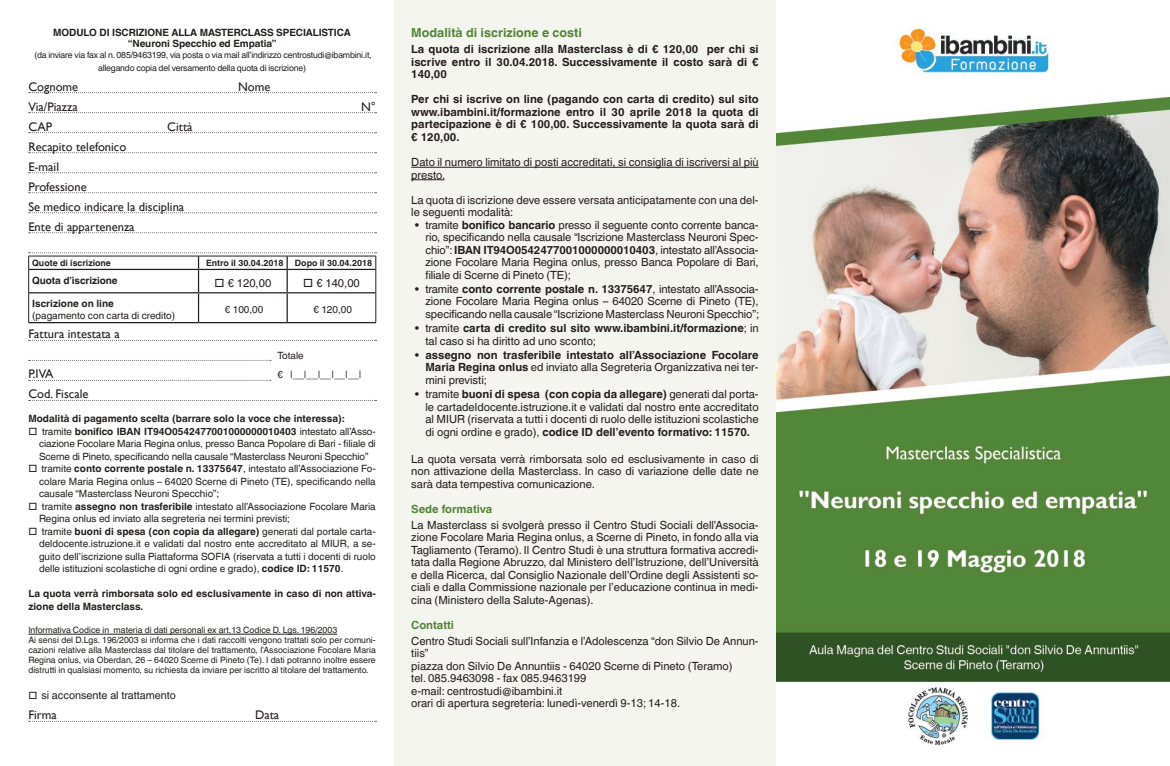
<style>
.page{position:relative;width:1170px;height:766px;background:#fff}
.page>*{position:absolute;margin:0;border:0;box-sizing:border-box;transform-origin:0 0}
.t1{font:12.5px/20px "Gill Sans";color:#241f1f}
.t2{font:700 12.5px "Helvetica World";color:#538337}
.t3{font:11.25px/12.5px "Helvetica World";color:#241f1f;text-align:justify}
.t4{font:700 11.25px/12.5px "Helvetica World";color:#241f1f;text-align:justify}
.t5{font:700 11.25px "Helvetica World";color:#538337}
.t6{font:10.88px "Helvetica World";color:#241f1f}
.t7{font:10px/18.8px "Helvetica World";color:#241f1f}
.t8{font:700 10px/11.2px "Helvetica World";color:#241f1f;text-align:center}
.t9{font:8.75px/10px "Helvetica World";color:#241f1f}
.t10{font:8.75px/12.5px "Helvetica World";letter-spacing:-.02em;color:#241f1f;text-align:center}
.t11{font:700 8.75px "Helvetica World";color:#241f1f}
.s1{font-weight:400}
.s2{font-weight:700}
</style>
<div class="page">
<div style="left:393px;top:0;width:383px;height:765px;background:#f5f5ef"></div>
<hr style="left:411px;top:167px;width:347px;height:1px;background:#241f1f">
<hr style="left:411px;top:179px;width:33px;height:1px;background:#241f1f">
<img style="left:776px;top:28px;width:393px;height:718px">
<svg style="left:29px;top:92px;width:347px;height:1px"></svg>
<svg style="left:29px;top:112px;width:347px;height:1px"></svg>
<svg style="left:29px;top:132px;width:347px;height:1px"></svg>
<svg style="left:29px;top:152px;width:347px;height:1px"></svg>
<svg style="left:29px;top:172px;width:347px;height:1px"></svg>
<svg style="left:29px;top:192px;width:347px;height:1px"></svg>
<svg style="left:29px;top:212px;width:347px;height:1px"></svg>
<svg style="left:29px;top:232px;width:347px;height:1px"></svg>
<svg style="left:29px;top:340px;width:347px;height:1px"></svg>
<svg style="left:29px;top:360px;width:242px;height:1px"></svg>
<svg style="left:29px;top:380px;width:242px;height:1px"></svg>
<svg style="left:29px;top:400px;width:347px;height:1px"></svg>
<hr style="left:28px;top:633px;width:309px;height:1px;background:#241f1f">
<svg style="left:29px;top:720px;width:347px;height:1px"></svg>
<hr style="left:28px;top:322px;width:170px;height:1px;background:#241f1f">
<hr style="left:198px;top:322px;width:89px;height:1px;background:#241f1f">
<hr style="left:287px;top:322px;width:89px;height:1px;background:#241f1f">
<svg style="left:28px;top:252px;width:348px;height:70px"></svg>
<p class="t8" style="left:53px;top:26px;width:299px">MODULO DI ISCRIZIONE ALLA MASTERCLASS SPECIALISTICA “Neuroni Specchio ed Empatia”</p>
<p class="t10" style="left:34px;top:49px;width:339px">(da inviare via fax al n. 085/9463199, via posta o via mail all’indirizzo centrostudi@ibambini.it, allegando copia del versamento della quota di iscrizione)</p>
<p class="t1" style="left:28px;top:76px;width:51px">Cognome</p>
<p class="t1" style="left:238px;top:76px;width:34px">Nome</p>
<p class="t1" style="left:28px;top:96px;width:51px">Via/Piazza</p>
<p class="t1" style="left:361px;top:96px;width:16px">N°</p>
<p class="t1" style="left:28px;top:116px;width:25px">CAP</p>
<p class="t1" style="left:167px;top:116px;width:27px">Città</p>
<p class="t1" style="left:28px;top:136px;width:157px">Recapito telefonico<br>E-mail<br>Professione<br>Se medico indicare la disciplina<br>Ente di appartenenza</p>
<p class="t11" style="left:32px;top:258px;width:80px">Quote di iscrizione</p>
<p class="t11" style="left:206px;top:258px;width:79px">Entro il 30.04.2018</p>
<p class="t11" style="left:295px;top:258px;width:79px">Dopo il 30.04.2018</p>
<p class="t8" style="left:32px;top:274px;width:87px">Quota d’iscrizione</p>
<p class="t3" style="left:228px;top:277px;width:45px">€ 120,00</p>
<p class="t3" style="left:316px;top:277px;width:45px">€ 140,00</p>
<p class="t8" style="left:32px;top:298px;width:83px">Iscrizione on line</p>
<p class="t7" style="left:32px;top:306px;width:144px">(pagamento con carta di credito)</p>
<p class="t7" style="left:225px;top:300px;width:40px">€ 100,00</p>
<p class="t7" style="left:313px;top:300px;width:40px">€ 120,00</p>
<p class="t1" style="left:28px;top:324px;width:93px">Fattura intestata a</p>
<p class="t1" style="left:28px;top:364px;width:62px">P.IVA<br>Cod. Fiscale</p>
<p class="t8" style="left:28px;top:413px;width:318px">Modalità di pagamento scelta (barrare solo la voce che interessa):</p>
<p class="t8" style="left:42px;top:425px;width:335px"><span class="s1">tramite</span> bonifico IBAN IT94O0542477001000000010403 <span class="s1">intestato all’Asso-</span></p>
<p class="t7" style="left:39px;top:434px;width:338px">ciazione Focolare Maria Regina onlus, presso Banca Popolare di Bari - filiale di</p>
<p class="t7" style="left:39px;top:446px;width:331px">Scerne di Pineto, specificando nella causale “Masterclass Neuroni Specchio”</p>
<p class="t7" style="left:41px;top:459px;width:336px">tramite <span class="s2">conto corrente postale n. 13375647</span>, intestato all’Associazione Fo-</p>
<p class="t7" style="left:39px;top:471px;width:338px">colare Maria Regina onlus – 64020 Scerne di Pineto (TE), specificando nella</p>
<p class="t7" style="left:39px;top:484px;width:182px">causale “Masterclass Neuroni Specchio”;</p>
<p class="t7" style="left:42px;top:496px;width:335px">tramite <span class="s2">assegno non trasferibile</span> intestato all’Associazione Focolare Maria</p>
<p class="t7" style="left:39px;top:509px;width:252px">Regina onlus ed inviato alla segreteria nei termini previsti;</p>
<p class="t8" style="left:42px;top:525px;width:335px"><span class="s1">tramite</span> buoni di spesa (con copia da allegare) <span class="s1">generati dal portale carta-</span></p>
<p class="t7" style="left:39px;top:534px;width:338px">deldocente.istruzione.it e validati dal nostro ente accreditato al MIUR, a se-</p>
<p class="t7" style="left:39px;top:546px;width:338px">guito dell’iscrizione sulla Piattaforma SOFIA (riservata a tutti i docenti di ruolo</p>
<p class="t7" style="left:39px;top:559px;width:306px">delle istituzioni scolastiche di ogni ordine e grado), <span class="s2">codice ID: 11570</span>.</p>
<p class="t8" style="left:28px;top:587px;width:349px;line-height:12.5px;text-align:left">La quota verrà rimborsata solo ed esclusivamente in caso di non attiva&shy;zione della Masterclass.</p>
<p class="t9" style="left:28px;top:624px;width:349px">Informativa Codice in materia di dati personali ex art.13 Codice D. Lgs. 196/2003<br>Ai sensi del D.Lgs. 196/2003 si informa che i dati raccolti vengono trattati solo per comuni&shy;cazioni relative alla Masterclass dal titolare del trattamento, l’Associazione Focolare Maria Regina onlus, via Oberdan, 26 – 64020 Scerne di Pineto (Te). I dati potranno inoltre essere distrutti in qualsiasi momento, su richiesta da inviare per iscritto al titolare del trattamento.</p>
<p class="t6" style="left:41px;top:689px;width:136px">si acconsente al trattamento</p>
<p class="t1" style="left:28px;top:704px;width:30px">Firma</p>
<p class="t1" style="left:255px;top:704px;width:26px">Data</p>
<p class="t7" style="left:277px;top:346px;width:86px">Totale<br>€ |__|__|__|__|__|</p>
<p class="t2" style="left:411px;top:26px;width:172px">Modalità di iscrizione e costi</p>
<p class="t4" style="left:411px;top:43px;width:349px">La quota di iscrizione alla Masterclass è di € 120,00 per chi si iscrive entro il 30.04.2018. Successivamente il costo sarà di € 140,00</p>
<p class="t4" style="left:411px;top:93px;width:349px">Per chi si iscrive on line (pagando con carta di credito) sul sito www.ibambini.it/formazione entro il 30 aprile 2018 la quota di partecipazione è di € 100,00. Successivamente la quota sarà di € 120,00.</p>
<p class="t3" style="left:411px;top:156px;width:349px">Dato il numero limitato di posti accreditati, si consiglia di iscriversi al più presto.</p>
<p class="t3" style="left:411px;top:193px;width:349px">La quota di iscrizione deve essere versata anticipatamente con una del&shy;le seguenti modalità:</p>
<p class="t3" style="left:425px;top:218px;width:335px;text-indent:-11px">• tramite <span class="s2">bonifico bancario</span> presso il seguente conto corrente banca&shy;rio, specificando nella causale “Iscrizione Masterclass Neuroni Spec&shy;chio”:<span class="s2">IBAN IT94O0542477001000000010403</span>, intestato all’Associa&shy;zione Focolare Maria Regina onlus, presso Banca Popolare di Bari, filiale di Scerne di Pineto (TE);</p>
<p class="t3" style="left:425px;top:283px;width:335px;text-indent:-11px">• tramite <span class="s2">conto corrente postale n. 13375647</span>, intestato all’Associa&shy;zione Focolare Maria Regina onlus – 64020 Scerne di Pineto (TE), specificando nella causale “Iscrizione Masterclass Neuroni Specchio”;</p>
<p class="t4" style="left:425px;top:322px;width:335px;text-indent:-11px"><span class="s1">• tramite</span> carta di credito sul sito www.ibambini.it/formazione<span class="s1">; in tal caso si ha diritto ad uno sconto;</span></p>
<p class="t4" style="left:425px;top:349px;width:335px;text-indent:-11px">• assegno non trasferibile intestato all’Associazione Focolare Maria Regina onlus <span class="s1">ed inviato alla Segreteria Organizzativa nei ter&shy;mini previsti;</span></p>
<p class="t3" style="left:425px;top:388px;width:335px;text-indent:-11px">• tramite <span class="s2">buoni di spesa (con copia da allegare)</span> generati dal porta&shy;le cartadeldocente.istruzione.it e validati dal nostro ente accreditato al MIUR (riservata a tutti i docenti di ruolo delle istituzioni scolastiche di ogni ordine e grado), <span class="s2">codice ID dell’evento formativo: 11570.</span></p>
<p class="t3" style="left:411px;top:452px;width:349px">La quota versata verrà rimborsata solo ed esclusivamente in caso di non attivazione della Masterclass. In caso di variazione delle date ne sarà data tempestiva comunicazione.</p>
<p class="t5" style="left:411px;top:502px;width:83px">Sede formativa</p>
<p class="t3" style="left:411px;top:518px;width:349px">La Masterclass si svolgerà presso il Centro Studi Sociali dell’Associa&shy;zione Focolare Maria Regina onlus, a Scerne di Pineto, in fondo alla via Tagliamento (Teramo). Il Centro Studi è una struttura formativa accredi&shy;tata dalla Regione Abruzzo, dal Ministero dell’Istruzione, dell’Università e della Ricerca, dal Consiglio Nazionale dell’Ordine degli Assistenti so&shy;ciali e dalla Commissione nazionale per l’educazione continua in medi&shy;cina (Ministero della Salute-Agenas).</p>
<p class="t5" style="left:411px;top:618px;width:44px">Contatti</p>
<p class="t3" style="left:411px;top:634px;width:349px;text-align:left">Centro Studi Sociali sull’Infanzia e l’Adolescenza “don Silvio De Annun&shy;tiis”<br>piazza don Silvio De Annuntiis - 64020 Scerne di Pineto (Teramo)<br>tel. 085.9463098 - fax 085.9463199<br>e-mail: centrostudi@ibambini.it<br>orari di apertura segreteria: lunedì-venerdì 9-13; 14-18.</p>
</div>
